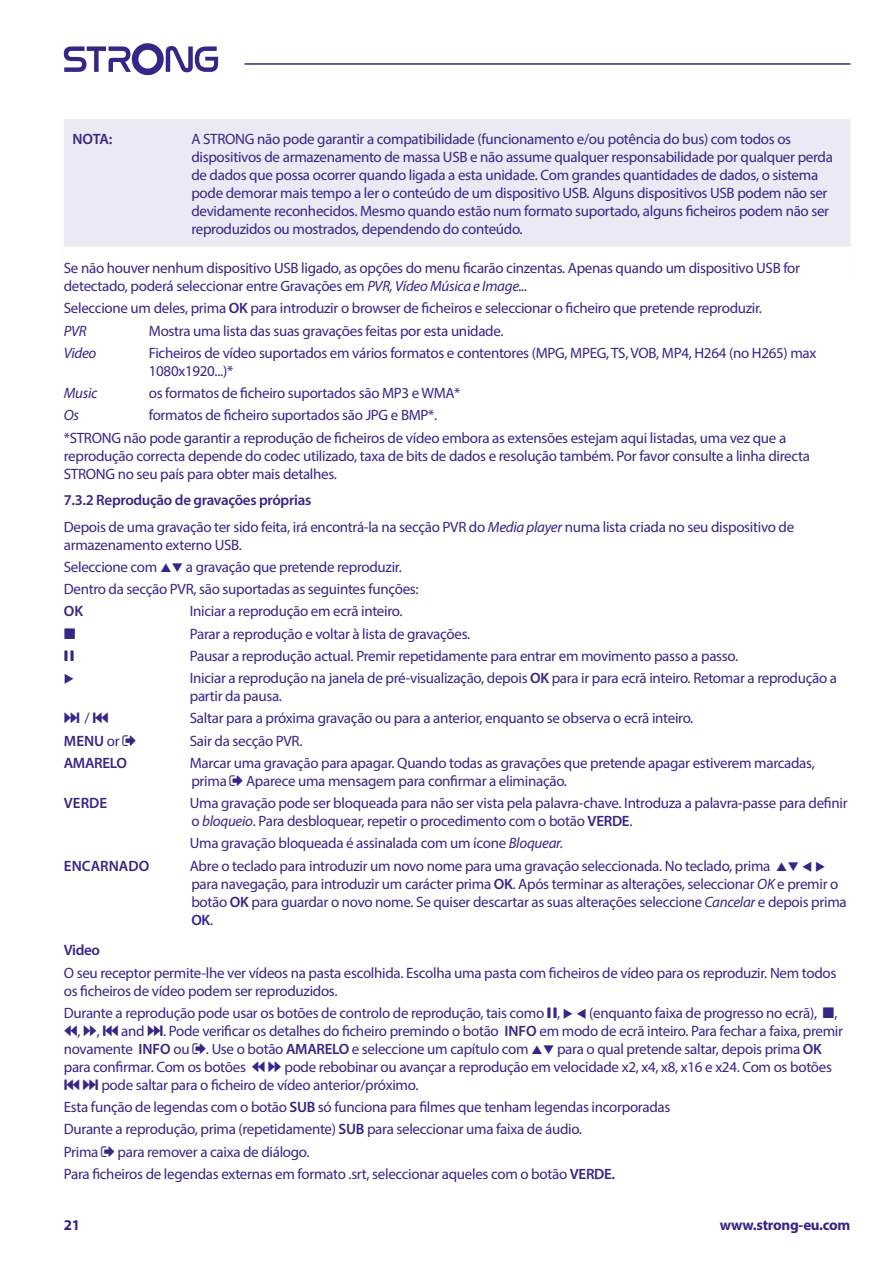
<style>
.page{position:relative;width:893px;height:1263px;background:#fff}
.page>*{position:absolute;margin:0;border:0;box-sizing:border-box;transform-origin:0 0}
.t1{font:15px/18px "Myriad Pro";letter-spacing:-.02em;color:#332787}
.t2{font:600 15px "Myriad Pro";color:#332787}
.t3{font:700 15px "Myriad Pro";letter-spacing:-.02em;color:#332787}
.t4{font:italic 15px "Myriad Pro";letter-spacing:-.02em;color:#332787}
.t5{font:600 15px "Myriad Pro";letter-spacing:-.02em;color:#332787}
.t6{font:15px "Guifxv 2 Transports";color:#332787}
.s1{font-style:italic}
.s2{font-weight:600}
.s3{font-family:"Myriad Pro"}
.s4{font-weight:400}
.s5{font-family:"Guifxv 2 Transports"}
</style>
<div class="page">
<svg style="left:64px;top:43px;width:154px;height:32px"></svg>
<hr style="left:244px;top:63px;width:606px;height:2px;background:#332787">
<div style="left:64px;top:119px;width:786px;height:165px;background:#ebe9f3"></div>
<div style="left:64px;top:246px;width:786px;height:135px;background:#fff"></div>
<p class="t2" style="left:72px;top:129px;width:42px">NOTA:</p>
<p class="t1" style="left:191px;top:129px;width:643px">A STRONG não pode garantir a compatibilidade (funcionamento e/ou potência do bus) com todos os dispositivos de armazenamento de massa USB e não assume qualquer responsabilidade por qualquer perda de dados que possa ocorrer quando ligada a esta unidade. Com grandes quantidades de dados, o sistema pode demorar mais tempo a ler o conteúdo de um dispositivo USB. Alguns dispositivos USB podem não ser devidamente reconhecidos. Mesmo quando estão num formato suportado, alguns ficheiros podem não ser reproduzidos ou mostrados, dependendo do conteúdo.</p>
<p class="t1" style="left:64px;top:259px;width:738px">Se não houver nenhum dispositivo USB ligado, as opções do menu ficarão cinzentas. Apenas quando um dispositivo USB for detectado, poderá seleccionar entre Gravações em <span class="s1">PVR, Vídeo Música e Image...</span></p>
<p class="t1" style="left:64px;top:297px;width:700px;line-height:22.2px">Seleccione um deles, prima <span class="s2">OK</span> para introduzir o browser de ficheiros e seleccionar o ficheiro que pretende reproduzir.<br><span class="s1">PVR</span></p>
<p class="t1" style="left:149px;top:321px;width:356px">Mostra uma lista das suas gravações feitas por esta unidade.</p>
<p class="t4" style="left:64px;top:343px;width:34px">Video</p>
<p class="t1" style="left:149px;top:343px;width:669px">Ficheiros de vídeo suportados em vários formatos e contentores (MPG, MPEG, TS, VOB, MP4, H264 (no H265) max<br>1080x1920...)*</p>
<p class="t4" style="left:64px;top:384px;width:35px">Music</p>
<p class="t1" style="left:149px;top:384px;width:313px">os formatos de ficheiro suportados são MP3 e WMA*</p>
<p class="t4" style="left:64px;top:406px;width:17px">Os</p>
<p class="t1" style="left:64px;top:404px;width:724px;line-height:22.2px;text-indent:85px">formatos de ficheiro suportados são JPG e BMP*.<br>*STRONG não pode garantir a reprodução de ficheiros de vídeo embora as extensões estejam aqui listadas, uma vez que a</p>
<p class="t1" style="left:64px;top:446px;width:748px">reprodução correcta depende do codec utilizado, taxa de bits de dados e resolução também. Por favor consulte a linha directa<br>STRONG no seu país para obter mais detalhes.</p>
<p class="t1" style="left:64px;top:486px;width:732px;line-height:26.5px"><span class="s2">7.3.2 Reprodução de gravações próprias<br></span>Depois de uma gravação ter sido feita, irá encontrá-la na secção PVR do <span class="s1">Media player</span> numa lista criada no seu dispositivo de</p>
<p class="t1" style="left:64px;top:533px;width:356px;line-height:22.2px">armazenamento externo USB.<br>Seleccione com ❑ a gravação que pretende reproduzir.<br>Dentro da secção PVR, são suportadas as seguintes funções:</p>
<p class="t2" style="left:64px;top:602px;width:21px">OK</p>
<p class="t1" style="left:190px;top:602px;width:214px">Iniciar a reprodução em ecrã inteiro.</p>
<p class="t6" style="left:64px;top:626px;width:13px">3</p>
<p class="t1" style="left:190px;top:624px;width:282px">Parar a reprodução e voltar à lista de gravações.</p>
<p class="t6" style="left:64px;top:649px;width:12px">2</p>
<p class="t1" style="left:190px;top:646px;width:550px">Pausar a reprodução actual. Premir repetidamente para entrar em movimento passo a passo.</p>
<p class="t1" style="left:190px;top:669px;width:649px">Iniciar a reprodução na janela de pré-visualização, depois <span class="s2">OK</span> para ir para ecrã inteiro. Retomar a reprodução a partir da pausa.</p>
<p class="t6" style="left:64px;top:711px;width:46px">8 <span class="s3">/</span> 7</p>
<p class="t1" style="left:190px;top:709px;width:505px">Saltar para a próxima gravação ou para a anterior, enquanto se observa o ecrã inteiro.</p>
<p class="t2" style="left:64px;top:731px;width:57px">MENU <span class="s4">or</span></p>
<p class="t1" style="left:190px;top:731px;width:114px">Sair da secção PVR.</p>
<p class="t5" style="left:64px;top:753px;width:65px">AMARELO</p>
<p class="t1" style="left:190px;top:754px;width:626px">Marcar uma gravação para apagar. Quando todas as gravações que pretende apagar estiverem marcadas, prima</p>
<p class="t1" style="left:246px;top:772px;width:322px">Aparece uma mensagem para confirmar a eliminação.</p>
<p class="t2" style="left:64px;top:793px;width:45px">VERDE</p>
<p class="t1" style="left:190px;top:794px;width:659px">Uma gravação pode ser bloqueada para não ser vista pela palavra-chave. Introduza a palavra-passe para definir o <span class="s1">bloqueio</span>. Para desbloquear, repetir o procedimento com o botão <span class="s2">VERDE</span>.</p>
<p class="t1" style="left:190px;top:834px;width:375px">Uma gravação bloqueada é assinalada com um ícone <span class="s1">Bloquear.</span></p>
<p class="t2" style="left:64px;top:856px;width:87px">ENCARNADO</p>
<p class="t1" style="left:190px;top:856px;width:658px">Abre o teclado para introduzir um novo nome para uma gravação seleccionada. No teclado, prima ❑ ▼ ◆ para navegação, para introduzir um carácter prima <span class="s2">OK</span>. Após terminar as alterações, seleccionar <span class="s1">OK</span> e premir o botão <span class="s2">OK</span> para guardar o novo nome. Se quiser descartar as suas alterações seleccione <span class="s1">Cancelar</span> e depois prima <span class="s2">OK</span>.</p>
<p class="t2" style="left:64px;top:941px;width:38px">Video</p>
<p class="t1" style="left:64px;top:963px;width:774px">O seu receptor permite-lhe ver vídeos na pasta escolhida. Escolha uma pasta com ficheiros de vídeo para os reproduzir. Nem todos os ficheiros de vídeo podem ser reproduzidos.</p>
<p class="t1" style="left:64px;top:1004px;width:781px">Durante a reprodução pode usar os botões de controlo de reprodução, tais como <span class="s5">2</span>, ◆ ▼ (enquanto faixa de progresso no ecrã), <span class="s5">3</span>, <span class="s5">5</span>, <span class="s5">6</span>, <span class="s5">7</span> and <span class="s5">8</span>. Pode verificar os detalhes do ficheiro premindo o botão <span class="s2">INFO</span> em modo de ecrã inteiro. Para fechar a faixa, premir novamente <span class="s2">INFO</span> ou . Use o botão <span class="s2">AMARELO</span> e seleccione um capítulo com ❑ para o qual pretende saltar, depois prima <span class="s2">OK </span>para confirmar. Com os botões <span class="s5">5 6</span> pode rebobinar ou avançar a reprodução em velocidade x2, x4, x8, x16 e x24. Com os botões <span class="s5">7 8</span> pode saltar para o ficheiro de vídeo anterior/próximo.</p>
<p class="t1" style="left:64px;top:1096px;width:608px;line-height:22.2px">Esta função de legendas com o botão <span class="s2">SUB</span> só funciona para filmes que tenham legendas incorporadas<br>Durante a reprodução, prima (repetidamente) <span class="s2">SUB</span> para seleccionar uma faixa de áudio.<br>Prima</p>
<p class="t1" style="left:64px;top:1140px;width:553px;line-height:22.2px;text-indent:54px">para remover a caixa de diálogo.<br>Para ficheiros de legendas externas em formato .srt, seleccionar aqueles com o botão <span class="s2">VERDE.</span></p>
<p class="t3" style="left:64px;top:1215px;width:18px">21</p>
<p class="t3" style="left:720px;top:1215px;width:132px">www.strong-eu.com</p>
</div>
